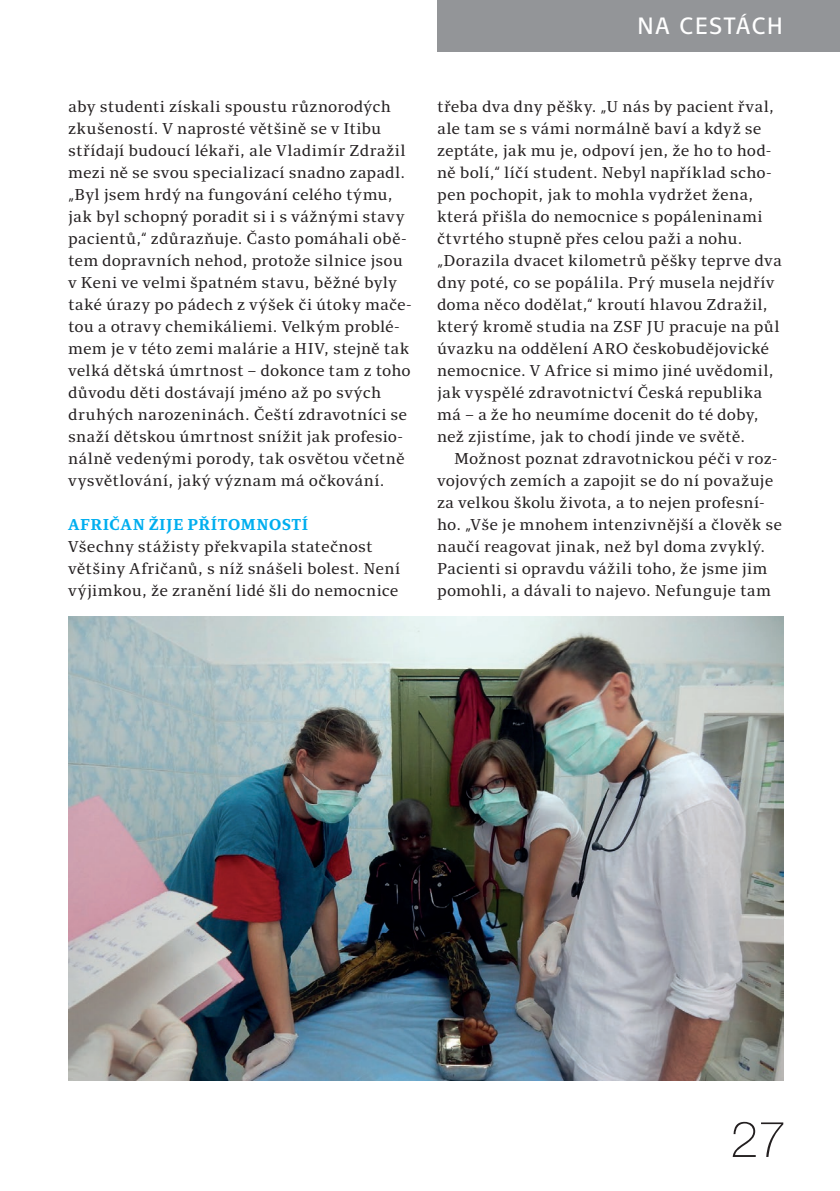
<style>
.page{position:relative;width:840px;height:1191px;background:#fff}
.page>*{position:absolute;margin:0;border:0;box-sizing:border-box;transform-origin:0 0}
.t1{font:100 50px "Helvetica Neue LT Pro";color:#231f20}
.t2{font:24px "Clara Sans";letter-spacing:.03em;color:#fff}
.t3{font:16px/22px "Clara Serif";letter-spacing:.01em;color:#231f20}
.t4{font:700 16px "Clara Serif";letter-spacing:.025em;color:#00aeef}
</style>
<div class="page">
<div style="left:437px;top:0;width:402px;height:51px;background:#939598"></div>
<img style="left:68px;top:616px;width:714px;height:464px">
<h2 class="t2" style="left:636px;top:13px;width:148px">NA CESTÁCH</h2>
<p class="t3" style="left:68px;top:96px;width:345px">aby studenti získali spoustu různorodých zkušeností. V naprosté většině se v Itibu střídají budoucí lékaři, ale Vladimír Zdražil mezi ně se svou specializací snadno zapadl. „Byl jsem hrdý na fungování celého týmu, jak byl schopný poradit si i s vážnými stavy pacientů,“ zdůrazňuje. Často pomáhali obě&shy;tem dopravních nehod, protože silnice jsou v Keni ve velmi špatném stavu, běžné byly také úrazy po pádech z výšek či útoky mače&shy;tou a otravy chemikáliemi. Velkým problé&shy;mem je v této zemi malárie a HIV, stejně tak velká dětská úmrtnost – dokonce tam z toho důvodu děti dostávají jméno až po svých druhých narozeninách. Čeští zdravotníci se snaží dětskou úmrtnost snížit jak profesio&shy;nálně vedenými porody, tak osvětou včetně vysvětlování, jaký význam má očkování.</p>
<p class="t4" style="left:68px;top:516px;width:241px">AFRIČAN ŽIJE PŘÍTOMNOSTÍ</p>
<p class="t3" style="left:68px;top:536px;width:333px">Všechny stážisty překvapila statečnost většiny Afričanů, s níž snášeli bolest. Není výjimkou, že zranění lidé šli do nemocnice</p>
<p class="t3" style="left:437px;top:96px;width:346px">třeba dva dny pěšky. „U nás by pacient řval, ale tam se s vámi normálně baví a když se zeptáte, jak mu je, odpoví jen, že ho to hod&shy;ně bolí,“ líčí student. Nebyl například scho&shy;pen pochopit, jak to mohla vydržet žena, která přišla do nemocnice s popáleninami čtvrtého stupně přes celou paži a nohu. „Dorazila dvacet kilometrů pěšky teprve dva dny poté, co se popálila. Prý musela nejdřív doma něco dodělat,“ kroutí hlavou Zdražil, který kromě studia na ZSF JU pracuje na půl úvazku na oddělení ARO českobudějovické nemocnice. V Africe si mimo jiné uvědomil, jak vyspělé zdravotnictví Česká republika má – a že ho neumíme docenit do té doby, než zjistíme, jak to chodí jinde ve světě.</p>
<p class="t3" style="left:437px;top:448px;width:346px;text-indent:17px">Možnost poznat zdravotnickou péči v roz&shy;vojových zemích a zapojit se do ní považuje za velkou školu života, a to nejen profesní&shy;ho. „Vše je mnohem intenzivnější a člověk se naučí reagovat jinak, než byl doma zvyklý.<br>Pacienti si opravdu vážili toho, že jsme jim pomohli, a dávali to najevo. Nefunguje tam</p>
<h1 class="t1" style="left:730px;top:1110px;width:57px">27</h1>
</div>
